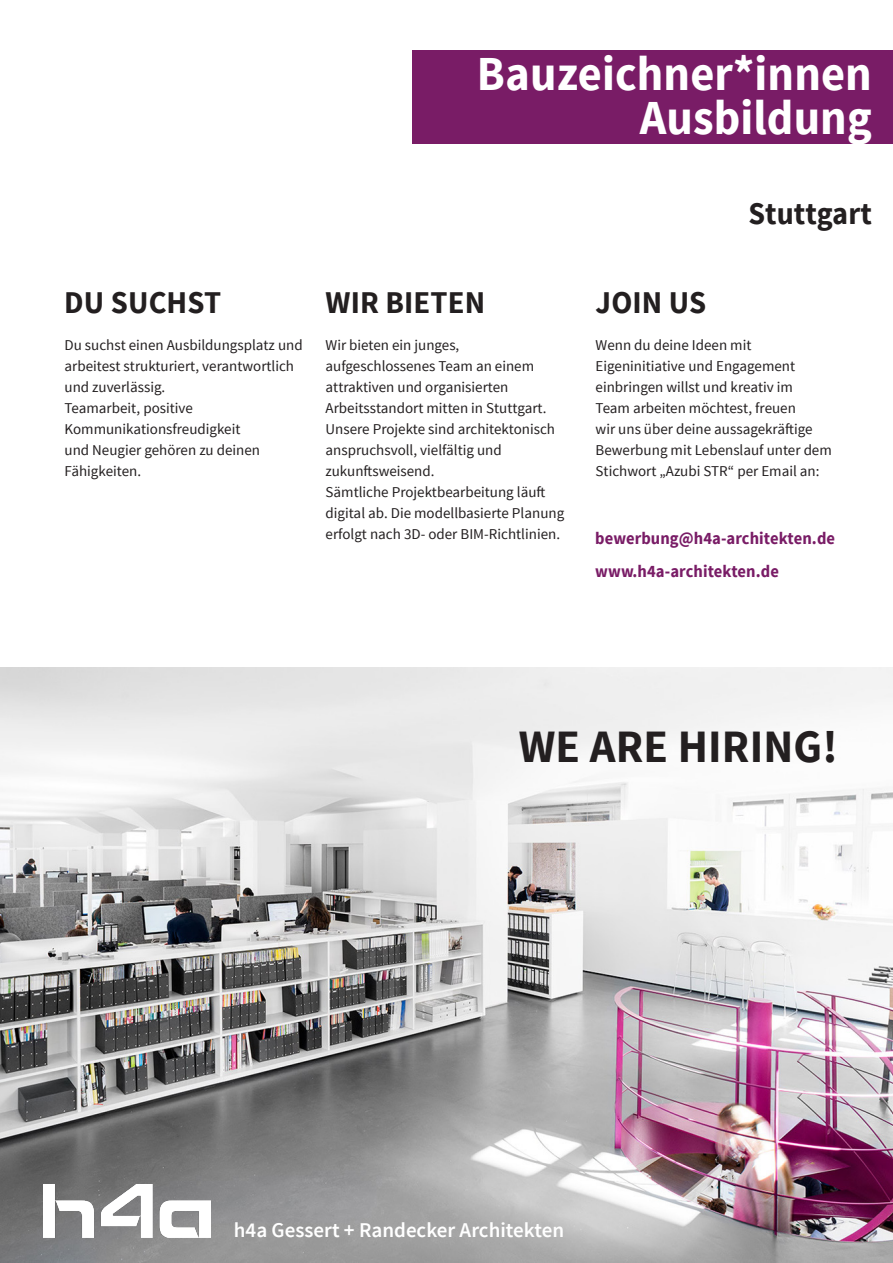
<style>
.page{position:relative;width:893px;height:1263px;background:#fff}
.page>*{position:absolute;margin:0;border:0;box-sizing:border-box;transform-origin:0 0}
.t1{font:700 48.75px "Source Sans Pro";letter-spacing:.005em;color:#fff;scale:.95 1}
.t2{font:700 46.35px "Source Sans Pro";letter-spacing:.005em;color:#231f20}
.t3{font:700 31.65px "Source Sans Pro";letter-spacing:.005em;color:#231f20}
.t4{font:700 31.5px "Source Sans Pro";letter-spacing:.005em;color:#231f20;scale:.95 1}
.t5{font:600 21px "Source Sans Pro";color:#fff}
.t6{font:700 17.4px "Source Sans Pro";letter-spacing:.005em;color:#791c66;scale:.95 1}
.t7{font:15px/21px "Source Sans Pro";color:#231f20}
</style>
<div class="page">
<div style="left:412px;top:50px;width:481px;height:94px;background:#791c66"></div>
<img style="left:0;top:668px;width:893px;height:595px">
<img style="left:44px;top:1184px;width:167px;height:53px">
<p class="t1" style="left:477px;top:43px;width:417px">Bauzeichner*innen</p>
<p class="t1" style="left:640px;top:86px;width:246px">Ausbildung</p>
<p class="t4" style="left:748px;top:193px;width:132px">Stuttgart</p>
<p class="t3" style="left:64px;top:282px;width:158px">DU SUCHST</p>
<p class="t3" style="left:326px;top:282px;width:161px">WIR BIETEN</p>
<p class="t3" style="left:596px;top:282px;width:112px">JOIN US</p>
<p class="t7" style="left:65px;top:335px;width:240px">Du suchst einen Ausbildungsplatz und arbeitest strukturiert, verantwortlich und zuverlässig.</p>
<p class="t7" style="left:65px;top:398px;width:197px">Teamarbeit, positive<br>Kommunikationsfreudigkeit und Neugier gehören zu deinen<br>Fähigkeiten.</p>
<p class="t7" style="left:326px;top:335px;width:222px">Wir bieten ein junges, aufgeschlossenes Team an einem attraktiven und organisierten<br>Arbeitsstandort mitten in Stuttgart.</p>
<p class="t7" style="left:326px;top:419px;width:231px">Unsere Projekte sind architektonisch anspruchsvoll, vielfältig und zukunftsweisend.</p>
<p class="t7" style="left:326px;top:482px;width:240px">Sämtliche Projektbearbeitung läuft digital ab. Die modellbasierte Planung erfolgt nach 3D- oder BIM-Richtlinien.</p>
<p class="t7" style="left:596px;top:335px;width:238px">Wenn du deine Ideen mit<br>Eigeninitiative und Engagement einbringen willst und kreativ im<br>Team arbeiten möchtest, freuen<br>wir uns über deine aussagekräftige<br>Bewerbung mit Lebenslauf unter dem<br>Stichwort „Azubi STR“ per Email an:</p>
<p class="t6" style="left:595px;top:527px;width:254px">bewerbung@h4a-architekten.de</p>
<p class="t6" style="left:595px;top:560px;width:195px">www.h4a-architekten.de</p>
<p class="t2" style="left:519px;top:717px;width:320px">WE ARE HIRING!</p>
<p class="t5" style="left:234px;top:1217px;width:332px">h4a Gessert + Randecker Architekten</p>
</div>
